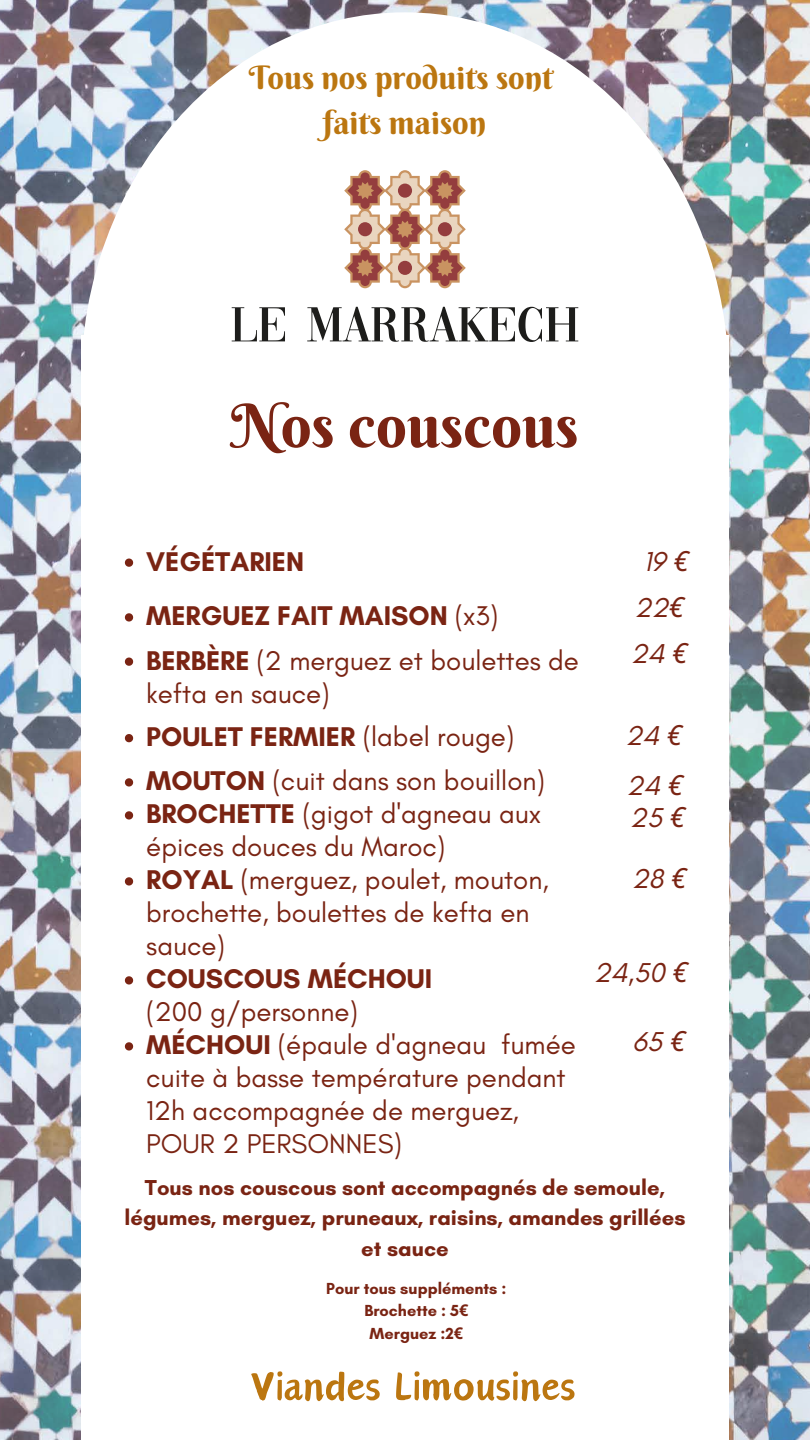
<style>
.page{position:relative;width:810px;height:1440px;background:#fff}
.page>*{position:absolute;margin:0;border:0;box-sizing:border-box;transform-origin:0 0}
.t1{font:60.3px "Berkshire Swash";color:#7a2413}
.t2{font:50px "Canva Oriental Brush";color:#bb7610}
.t3{font:32.3px/45px "Berkshire Swash";color:#bb7610;text-align:center}
.t4{font:italic 27.8px/46.1px "Glacial Indifference";color:#7a2413}
.t5{font:27.6px/33px "Glacial Indifference";color:#7a2413}
.t6{font:700 27.6px/54.8px "Glacial Indifference";color:#7a2413}
.t7{font:700 22px/30.8px "Glacial Indifference";color:#7a2413;text-align:center}
.t8{font:700 16.3px/22.8px "Glacial Indifference";color:#7a2413;text-align:center}
.s1{font-weight:400}
.s2{font-weight:700}
.s3{font-family:"Noto Sans"}
</style>
<div class="page">
<img style="left:0;top:0;width:810px;height:1440px">
<svg style="left:81px;top:12px;width:648px;height:324px"></svg>
<div style="left:81px;top:336px;width:648px;height:1104px;background:#fff"></div>
<svg style="left:125px;top:559px;width:8px;height:8px"></svg>
<svg style="left:125px;top:613px;width:8px;height:9px"></svg>
<svg style="left:125px;top:658px;width:8px;height:8px"></svg>
<svg style="left:125px;top:734px;width:8px;height:8px"></svg>
<svg style="left:125px;top:778px;width:8px;height:9px"></svg>
<svg style="left:125px;top:811px;width:8px;height:9px"></svg>
<svg style="left:125px;top:877px;width:8px;height:9px"></svg>
<svg style="left:125px;top:976px;width:8px;height:9px"></svg>
<svg style="left:125px;top:1042px;width:8px;height:9px"></svg>
<div style="left:226px;top:189px;width:387px;height:144px;background:#fff"></div>
<svg style="left:344px;top:170px;width:122px;height:118px"></svg>
<svg style="left:232px;top:307px;width:53px;height:34px"></svg>
<svg style="left:307px;top:307px;width:271px;height:35px"></svg>
<p class="t3" style="left:249px;top:55px;width:306px">Tous nos produits sont faits maison</p>
<h1 class="t1" style="left:232px;top:388px;width:348px">Nos couscous</h1>
<p class="t6" style="left:146px;top:534px;width:354px">VÉGÉTARIEN<br>MERGUEZ FAIT MAISON <span class="s1">(x3)</span></p>
<p class="t5" style="left:146px;top:644px;width:434px"><span class="s2">BERBÈRE</span> (2 merguez et boulettes de kefta en sauce)</p>
<p class="t5" style="left:146px;top:715px;width:400px;line-height:44.2px"><span class="s2">POULET FERMIER</span> (label rouge)<br><span class="s2">MOUTON</span> (cuit dans son bouillon)</p>
<p class="t5" style="left:146px;top:798px;width:404px"><span class="s2">BROCHETTE</span> (gigot d'agneau aux épices douces du Maroc)<br><span class="s2">ROYAL</span> (merguez, poulet, mouton, brochette, boulettes de kefta en sauce)</p>
<p class="t6" style="left:146px;top:951px;width:288px">COUSCOUS MÉCHOUI</p>
<p class="t5" style="left:146px;top:996px;width:431px">(200 g/personne)<br><span class="s2">MÉCHOUI</span> (épaule d'agneau fumée cuite à basse température pendant<br>12h accompagnée de merguez,<br>POUR 2 PERSONNES)</p>
<p class="t4" style="left:631px;top:539px;width:59px;text-align:center">19 <span class="s3">€<br></span>22<span class="s3">€<br></span>24 <span class="s3">€</span></p>
<p class="t4" style="left:625px;top:712px;width:59px;line-height:49.2px">24 <span class="s3">€<br></span>24 <span class="s3">€</span></p>
<p class="t4" style="left:630px;top:788px;width:58px;line-height:61px">25 <span class="s3">€<br></span>28 <span class="s3">€</span></p>
<p class="t4" style="left:594px;top:950px;width:96px">24,50 <span class="s3">€</span></p>
<p class="t4" style="left:633px;top:1019px;width:54px">65 <span class="s3">€</span></p>
<p class="t7" style="left:125px;top:1172px;width:562px">Tous nos couscous sont accompagnés de semoule, légumes, merguez, pruneaux, raisins, amandes grillées et sauce</p>
<p class="t8" style="left:326px;top:1277px;width:182px">Pour tous suppléments :<br>Brochette : 5<span class="s3">€<br></span>Merguez :2<span class="s3">€</span></p>
<h2 class="t2" style="left:250px;top:1358px;width:328px">Viandes Limousines</h2>
</div>
